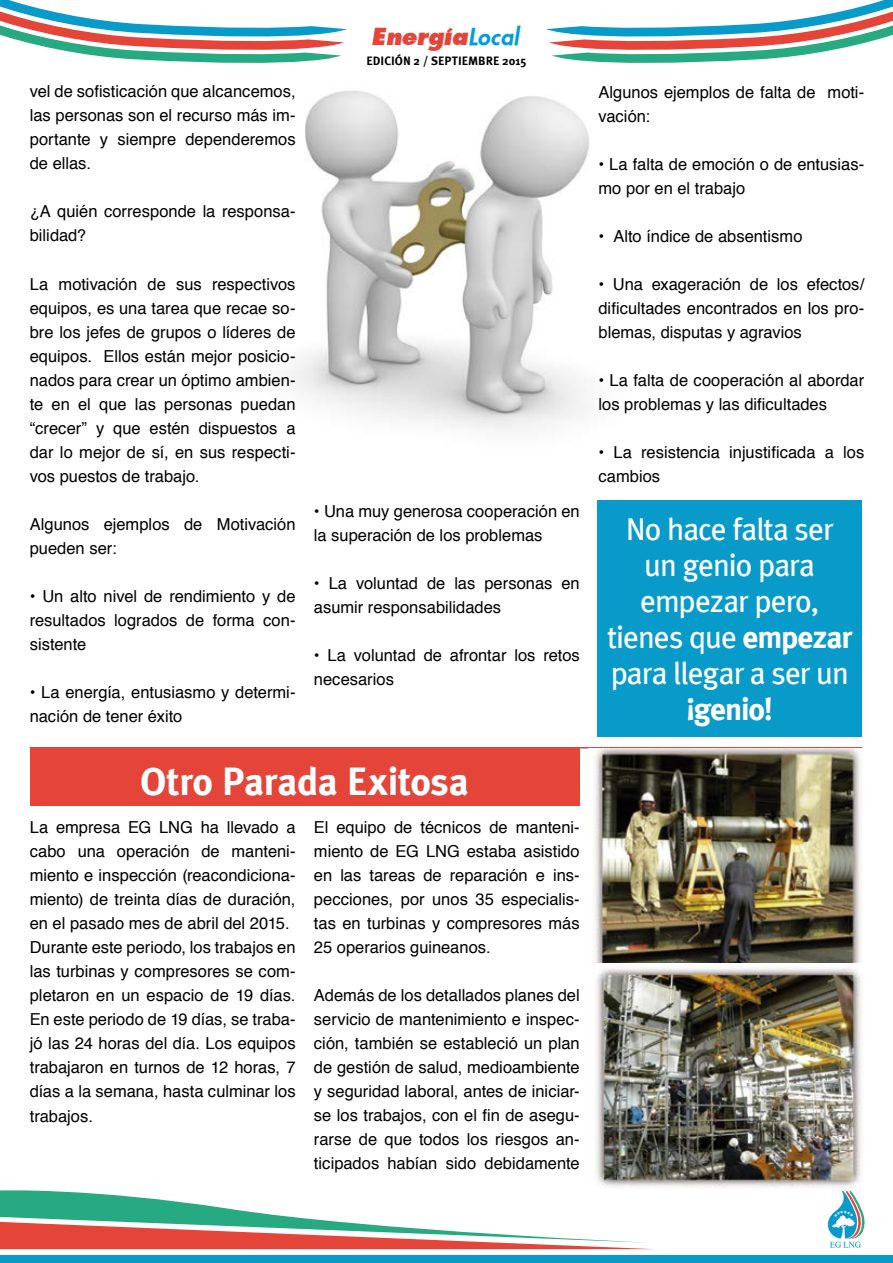
<style>
.page{position:relative;width:893px;height:1263px;background:#fff}
.page>*{position:absolute;margin:0;border:0;box-sizing:border-box;transform-origin:0 0}
.t1{font:700 39px "Meta Plus";letter-spacing:-.005em;color:#fff}
.t2{font:31.5px/36px "Meta Plus";letter-spacing:-.035em;color:#fff;text-align:center}
.t3{font:700 31.5px "Meta Plus";letter-spacing:-.035em;color:#fff}
.t4{font:italic 22.5px "Kudos Black SSK Bold";letter-spacing:-.005em;color:#e54439}
.t5{font:16.5px/24px "Helvetica";color:#000}
.t6{font:700 12px "Meta Plus";letter-spacing:.005em;color:#000}
.s1{font-family:"Kudos Black SSK Italic";font-style:normal;color:#009ee0}
.s2{font-weight:700}
</style>
<div class="page">
<svg style="left:0;top:0;width:347px;height:63px"></svg>
<svg style="left:546px;top:0;width:347px;height:63px"></svg>
<svg style="left:0;top:1190px;width:649px;height:59px"></svg>
<div style="left:0;top:1255px;width:893px;height:8px;background:#089bc9"></div>
<svg style="left:827px;top:1191px;width:38px;height:57px"></svg>
<div style="left:30px;top:747px;width:549px;height:59px;background:#e54439"></div>
<div style="left:597px;top:500px;width:265px;height:236px;background:#089bc9"></div>
<img style="left:288px;top:91px;width:302px;height:340px">
<hr style="left:30px;top:747px;width:832px;height:1px;background:#e54439">
<img style="left:594px;top:748px;width:268px;height:215px">
<img style="left:595px;top:966px;width:267px;height:222px">
<p class="t5" style="left:30px;top:80px;width:267px;text-align:justify">vel de sofisticación que alcancemos, las personas son el recurso más im&shy;portante y siempre dependeremos de ellas.</p>
<p class="t5" style="left:30px;top:200px;width:267px">¿A quién corresponde la responsa&shy;bilidad?</p>
<p class="t5" style="left:30px;top:272px;width:267px;text-align:justify">La motivación de sus respectivos equipos, es una tarea que recae so&shy;bre los jefes de grupos o líderes de equipos. Ellos están mejor posicio&shy;nados para crear un óptimo ambien&shy;te en el que las personas puedan “crecer” y que estén dispuestos a dar lo mejor de sí, en sus respecti&shy;vos puestos de trabajo.</p>
<p class="t5" style="left:30px;top:512px;width:267px">Algunos ejemplos de Motivación pueden ser:</p>
<p class="t5" style="left:30px;top:584px;width:267px;text-align:justify">• Un alto nivel de rendimiento y de resultados logrados de forma con&shy;sistente</p>
<p class="t5" style="left:30px;top:680px;width:267px">• La energía, entusiasmo y determi&shy;nación de tener éxito</p>
<h3 class="t4" style="left:373px;top:22px;width:149px">Energía<span class="s1">Local</span></h3>
<p class="t6" style="left:367px;top:54px;width:161px">EDICIÓN 2 / SEPTIEMBRE 2015</p>
<p class="t5" style="left:314px;top:500px;width:267px">• Una muy generosa cooperación en la superación de los problemas</p>
<p class="t5" style="left:314px;top:572px;width:267px">• La voluntad de las personas en asumir responsabilidades</p>
<p class="t5" style="left:314px;top:644px;width:267px">• La voluntad de afrontar los retos necesarios</p>
<h1 class="t1" style="left:140px;top:758px;width:330px">Otro Parada Exitosa</h1>
<p class="t5" style="left:314px;top:816px;width:267px;text-align:justify">El equipo de técnicos de manteni&shy;miento de EG LNG estaba asistido en las tareas de reparación e ins&shy;pecciones, por unos 35 especialis&shy;tas en turbinas y compresores más 25 operarios guineanos.</p>
<p class="t5" style="left:314px;top:984px;width:267px;text-align:justify">Además de los detallados planes del servicio de mantenimiento e inspec&shy;ción, también se estableció un plan de gestión de salud, medioambiente y seguridad laboral, antes de iniciar&shy;se los trabajos, con el fin de asegu&shy;rarse de que todos los riesgos an&shy;ticipados habían sido debidamente</p>
<p class="t5" style="left:30px;top:816px;width:267px">La empresa EG LNG ha llevado a cabo una operación de manteni&shy;miento e inspección (reacondiciona&shy;miento) de treinta días de duración, en el pasado mes de abril del 2015.<br>Durante este periodo, los trabajos en las turbinas y compresores se com&shy;pletaron en un espacio de 19 días.<br>En este periodo de 19 días, se traba&shy;jó las 24 horas del día. Los equipos trabajaron en turnos de 12 horas, 7 días a la semana, hasta culminar los trabajos.</p>
<p class="t5" style="left:598px;top:80px;width:267px">Algunos ejemplos de falta de moti&shy;vación:</p>
<p class="t5" style="left:598px;top:152px;width:267px">• La falta de emoción o de entusias&shy;mo por en el trabajo</p>
<p class="t5" style="left:598px;top:225px;width:206px">• Alto índice de absentismo</p>
<p class="t5" style="left:598px;top:273px;width:267px;text-align:justify">• Una exageración de los efectos/ dificultades encontrados en los pro&shy;blemas, disputas y agravios</p>
<p class="t5" style="left:598px;top:369px;width:267px">• La falta de cooperación al abordar los problemas y las dificultades</p>
<p class="t5" style="left:598px;top:441px;width:267px">• La resistencia injustificada a los cambios</p>
<h2 class="t2" style="left:607px;top:511px;width:247px">No hace falta ser un genio para empezar pero, tienes que <span class="s2">empezar </span>para llegar a ser un</h2>
<h2 class="t3" style="left:686px;top:691px;width:88px">¡genio!</h2>
</div>
